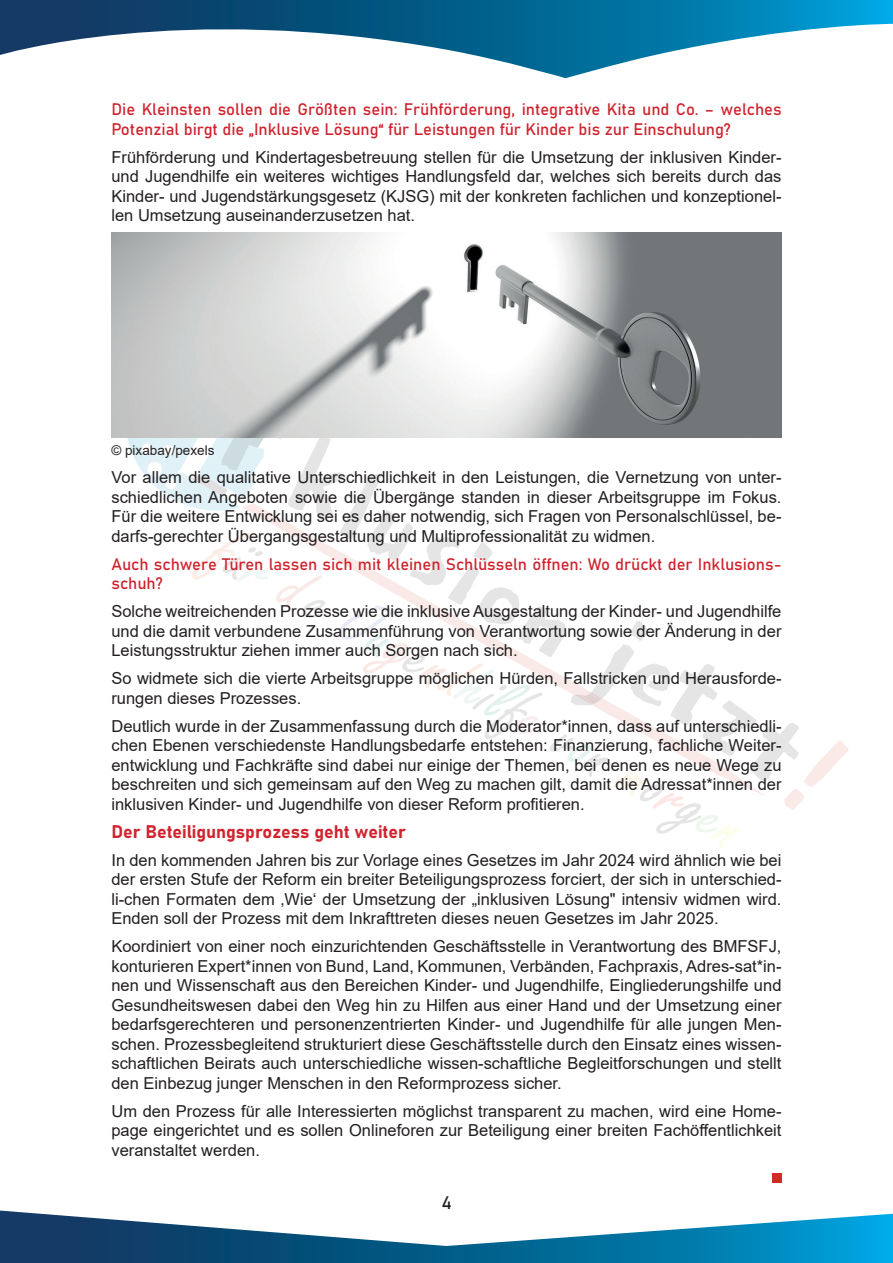
<style>
.page{position:relative;width:893px;height:1263px;background:#fff}
.page>*{position:absolute;margin:0;border:0;box-sizing:border-box;transform-origin:0 0}
.t1{font:18px "Bahnschrift";color:#d0232e}
.t2{font:18px "Bahnschrift";color:#231f20}
.t3{font:16.5px/19.5px "Arial";color:#231f20;text-align:justify}
.t4{font:16.5px/19.5px "Bahnschrift";color:#d0232d}
.t5{font:16.5px/19.5px "Bahnschrift";color:#d0232e}
.t6{font:13.5px "Arial";color:#231f20}
</style>
<div class="page">
<img style="left:113px;top:437px;width:163px;height:74px">
<img style="left:221px;top:437px;width:44px;height:34px">
<img style="left:182px;top:473px;width:45px;height:24px">
<svg style="left:192px;top:533px;width:76px;height:48px"></svg>
<img style="left:177px;top:437px;width:37px;height:25px">
<svg style="left:276px;top:435px;width:572px;height:413px"></svg>
<svg style="left:0;top:0;width:893px;height:78px"></svg>
<svg style="left:0;top:1210px;width:893px;height:53px"></svg>
<img style="left:111px;top:233px;width:670px;height:204px">
<div style="left:772px;top:1173px;width:9px;height:9px;background:#cf2c27"></div>
<p class="t4" style="left:111px;top:98px;width:672px">Die Kleinsten sollen die Größten sein: Frühförderung, integrative Kita und Co. – welches<br>Potenzial birgt die „Inklusive Lösung“ für Leistungen für Kinder bis zur Einschulung?</p>
<p class="t3" style="left:111px;top:147px;width:672px">Frühförderung und Kindertagesbetreuung stellen für die Umsetzung der inklusiven Kinder&shy;und Jugendhilfe ein weiteres wichtiges Handlungsfeld dar, welches sich bereits durch das Kinder- und Jugendstärkungsgesetz (KJSG) mit der konkreten fachlichen und konzeptionel&shy;len Umsetzung auseinanderzusetzen hat.</p>
<p class="t6" style="left:111px;top:441px;width:104px">© pixabay/pexels</p>
<p class="t3" style="left:111px;top:468px;width:672px">Vor allem die qualitative Unterschiedlichkeit in den Leistungen, die Vernetzung von unter&shy;schiedlichen Angeboten sowie die Übergänge standen in dieser Arbeitsgruppe im Fokus.<br>Für die weitere Entwicklung sei es daher notwendig, sich Fragen von Personalschlüssel, be&shy;darfs-gerechter Übergangsgestaltung und Multiprofessionalität zu widmen.</p>
<p class="t5" style="left:111px;top:553px;width:672px">Auch schwere Türen lassen sich mit kleinen Schlüsseln öffnen: Wo drückt der Inklusions&shy;schuh?</p>
<p class="t3" style="left:111px;top:602px;width:671px">Solche weitreichenden Prozesse wie die inklusive Ausgestaltung der Kinder- und Jugendhilfe und die damit verbundene Zusammenführung von Verantwortung sowie der Änderung in der Leistungsstruktur ziehen immer auch Sorgen nach sich.</p>
<p class="t3" style="left:111px;top:669px;width:672px">So widmete sich die vierte Arbeitsgruppe möglichen Hürden, Fallstricken und Herausforde&shy;rungen dieses Prozesses.</p>
<p class="t3" style="left:111px;top:716px;width:672px">Deutlich wurde in der Zusammenfassung durch die Moderator*innen, dass auf unterschiedli&shy;chen Ebenen verschiedenste Handlungsbedarfe entstehen: Finanzierung, fachliche Weiter&shy;entwicklung und Fachkräfte sind dabei nur einige der Themen, bei denen es neue Wege zu beschreiten und sich gemeinsam auf den Weg zu machen gilt, damit die Adressat*innen der inklusiven Kinder- und Jugendhilfe von dieser Reform profitieren.</p>
<p class="t1" style="left:111px;top:818px;width:296px">Der Beteiligungsprozess geht weiter</p>
<p class="t3" style="left:111px;top:850px;width:672px">In den kommenden Jahren bis zur Vorlage eines Gesetzes im Jahr 2024 wird ähnlich wie bei der ersten Stufe der Reform ein breiter Beteiligungsprozess forciert, der sich in unterschied&shy;li-chen Formaten dem ‚Wie‘ der Umsetzung der „inklusiven Lösung" intensiv widmen wird.<br>Enden soll der Prozess mit dem Inkrafttreten dieses neuen Gesetzes im Jahr 2025.</p>
<p class="t3" style="left:111px;top:937px;width:672px">Koordiniert von einer noch einzurichtenden Geschäftsstelle in Verantwortung des BMFSFJ, konturieren Expert*innen von Bund, Land, Kommunen, Verbänden, Fachpraxis, Adres-sat*in&shy;nen und Wissenschaft aus den Bereichen Kinder- und Jugendhilfe, Eingliederungshilfe und Gesundheitswesen dabei den Weg hin zu Hilfen aus einer Hand und der Umsetzung einer bedarfsgerechteren und personenzentrierten Kinder- und Jugendhilfe für alle jungen Men&shy;schen. Prozessbegleitend strukturiert diese Geschäftsstelle durch den Einsatz eines wissen&shy;schaftlichen Beirats auch unterschiedliche wissen-schaftliche Begleitforschungen und stellt den Einbezug junger Menschen in den Reformprozess sicher.</p>
<p class="t3" style="left:111px;top:1101px;width:672px">Um den Prozess für alle Interessierten möglichst transparent zu machen, wird eine Home&shy;page eingerichtet und es sollen Onlineforen zur Beteiligung einer breiten Fachöffentlichkeit veranstaltet werden.</p>
<p class="t2" style="left:441px;top:1189px;width:12px">4</p>
</div>
